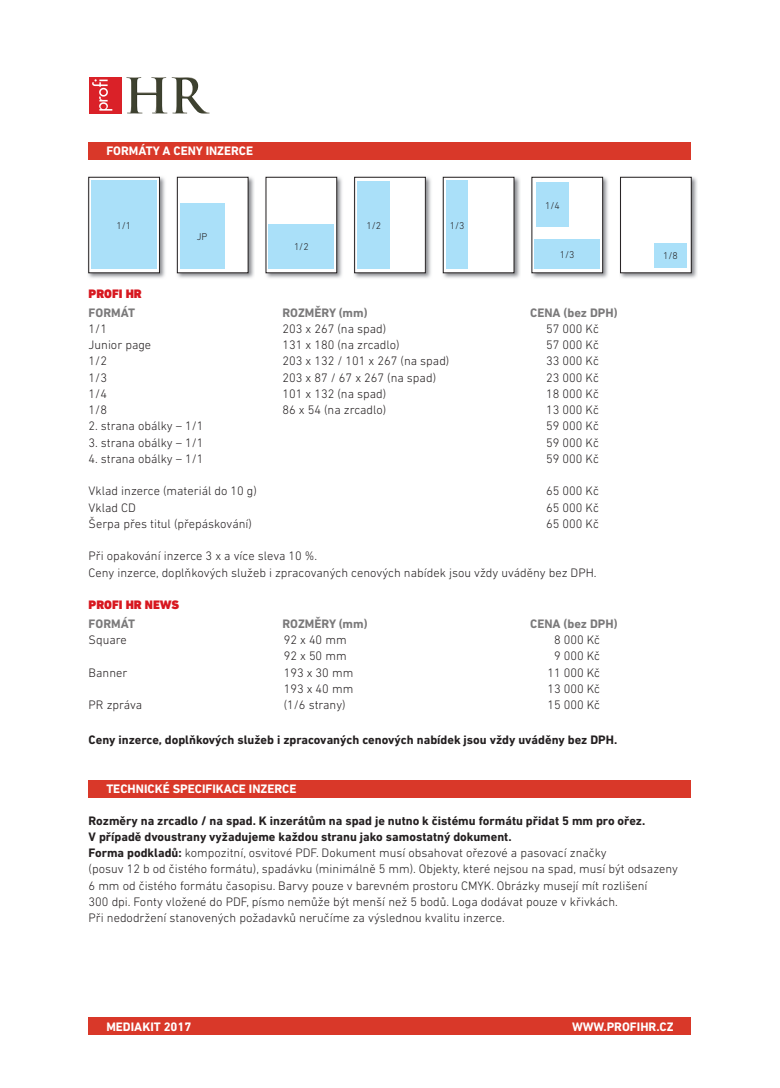
<style>
.page{position:relative;width:780px;height:1088px;background:#fff}
.page>*{position:absolute;margin:0;border:0;box-sizing:border-box;transform-origin:0 0}
.t1{font:300 12.5px/16.2px "DIN Next LT Pro";color:#231f20}
.t2{font:700 12.5px "DIN Next LT Pro";color:#231f20}
.t3{font:700 12.5px "DIN Next LT Pro";color:#fff}
.t4{font:700 12.5px "DIN Next LT Pro";color:#7a797a}
.t5{font:900 12.5px "DIN Next LT Pro";color:#d7171f}
.t6{font:300 10px "DIN Next LT Pro";color:#231f20}
.s1{font-weight:700}
</style>
<div class="page">
<div style="left:89px;top:780px;width:602px;height:17px;background:#d93829"></div>
<div style="left:89px;top:77px;width:33px;height:37px;background:#da2128"></div>
<hr style="left:89px;top:76px;width:1px;height:39px;background:#fff">
<img style="left:127px;top:77px;width:83px;height:37px">
<img style="left:186px;top:77px;width:23px;height:36px">
<img style="left:126px;top:77px;width:41px;height:36px">
<img style="left:137px;top:77px;width:28px;height:15px">
<img style="left:172px;top:77px;width:14px;height:36px">
<svg style="left:92px;top:79px;width:20px;height:32px"></svg>
<div style="left:89px;top:1017px;width:602px;height:18px;background:#d93829"></div>
<div style="left:89px;top:142px;width:602px;height:17px;background:#d93829"></div>
<img style="left:88px;top:176px;width:77px;height:102px">
<div style="left:89px;top:177px;width:70px;height:96px;background:linear-gradient(to right,#fff,#fff)"></div>
<div style="left:91px;top:181px;width:65px;height:88px;background:#aae0f9"></div>
<img style="left:354px;top:176px;width:77px;height:102px">
<div style="left:354px;top:177px;width:71px;height:96px;background:#fff"></div>
<div style="left:354px;top:177px;width:71px;height:96px;border:1px solid #231f20"></div>
<img style="left:265px;top:176px;width:77px;height:102px">
<div style="left:266px;top:177px;width:71px;height:96px;background:#fff"></div>
<div style="left:266px;top:177px;width:71px;height:96px;border:1px solid #231f20"></div>
<div style="left:357px;top:181px;width:33px;height:88px;background:#aae0f9"></div>
<img style="left:176px;top:176px;width:78px;height:102px">
<div style="left:177px;top:177px;width:71px;height:96px;background:#fff"></div>
<div style="left:177px;top:177px;width:71px;height:96px;border:1px solid #231f20"></div>
<div style="left:269px;top:224px;width:65px;height:45px;background:#aae0f9"></div>
<div style="left:180px;top:204px;width:44px;height:65px;background:#aae0f9"></div>
<img style="left:442px;top:176px;width:78px;height:102px">
<div style="left:443px;top:177px;width:71px;height:96px;background:#fff"></div>
<div style="left:443px;top:177px;width:71px;height:96px;border:1px solid #231f20"></div>
<img style="left:620px;top:176px;width:77px;height:102px">
<div style="left:620px;top:177px;width:71px;height:96px;background:#fff"></div>
<div style="left:620px;top:177px;width:71px;height:96px;border:1px solid #231f20"></div>
<img style="left:531px;top:176px;width:77px;height:102px">
<div style="left:532px;top:177px;width:70px;height:96px;background:#fff"></div>
<div style="left:654px;top:243px;width:32px;height:25px;background:#aae0f9"></div>
<div style="left:536px;top:182px;width:32px;height:45px;background:#aae0f9"></div>
<div style="left:534px;top:240px;width:65px;height:29px;background:#aae0f9"></div>
<div style="left:446px;top:181px;width:22px;height:88px;background:#aae0f9"></div>
<p class="t3" style="left:106px;top:144px;width:148px">formáty a ceny inzerce</p>
<p class="t6" style="left:117px;top:220px;width:16px">1/1</p>
<p class="t6" style="left:366px;top:220px;width:16px">1/2</p>
<p class="t6" style="left:294px;top:241px;width:16px">1/2</p>
<p class="t6" style="left:197px;top:230px;width:12px">JP</p>
<p class="t6" style="left:449px;top:220px;width:16px">1/3</p>
<p class="t6" style="left:545px;top:199px;width:16px">1/4</p>
<p class="t6" style="left:560px;top:249px;width:16px">1/3</p>
<p class="t5" style="left:89px;top:286px;width:55px">PROFI HR</p>
<p class="t4" style="left:89px;top:305px;width:48px">formát</p>
<p class="t4" style="left:282px;top:305px;width:87px">rozměry (mm)</p>
<p class="t4" style="left:530px;top:305px;width:89px">cena (bez dph)</p>
<p class="t1" style="left:89px;top:320px;width:20px">1/1</p>
<p class="t1" style="left:282px;top:320px;width:105px">203 x 267 (na spad)</p>
<p class="t1" style="left:546px;top:320px;width:54px">57 000 Kč</p>
<p class="t1" style="left:89px;top:337px;width:64px">Junior page</p>
<p class="t1" style="left:282px;top:337px;width:119px">131 x 180 (na zrcadlo)</p>
<p class="t1" style="left:546px;top:337px;width:54px">57 000 Kč</p>
<p class="t1" style="left:89px;top:353px;width:20px">1/2</p>
<p class="t1" style="left:282px;top:353px;width:168px">203 x 132 / 101 x 267 (na spad)</p>
<p class="t1" style="left:546px;top:353px;width:54px">33 000 Kč</p>
<p class="t1" style="left:89px;top:369px;width:20px">1/3</p>
<p class="t1" style="left:282px;top:369px;width:155px">203 x 87 / 67 x 267 (na spad)</p>
<p class="t1" style="left:546px;top:369px;width:54px">23 000 Kč</p>
<p class="t1" style="left:89px;top:385px;width:20px">1/4</p>
<p class="t1" style="left:282px;top:385px;width:105px">101 x 132 (na spad)</p>
<p class="t1" style="left:546px;top:385px;width:54px">18 000 Kč</p>
<p class="t1" style="left:89px;top:402px;width:20px">1/8</p>
<p class="t1" style="left:282px;top:402px;width:105px">86 x 54 (na zrcadlo)</p>
<p class="t1" style="left:546px;top:402px;width:54px">13 000 Kč</p>
<p class="t1" style="left:89px;top:418px;width:116px">2. strana obálky – 1/1</p>
<p class="t1" style="left:546px;top:418px;width:54px">59 000 Kč</p>
<p class="t1" style="left:89px;top:434px;width:116px">3. strana obálky – 1/1</p>
<p class="t1" style="left:546px;top:434px;width:54px">59 000 Kč</p>
<p class="t1" style="left:89px;top:450px;width:116px">4. strana obálky – 1/1</p>
<p class="t1" style="left:546px;top:450px;width:54px">59 000 Kč</p>
<p class="t1" style="left:89px;top:483px;width:170px">Vklad inzerce (materiál do 10 g)</p>
<p class="t1" style="left:546px;top:483px;width:54px">65 000 Kč</p>
<p class="t1" style="left:89px;top:499px;width:49px">Vklad CD</p>
<p class="t1" style="left:546px;top:499px;width:54px">65 000 Kč</p>
<p class="t1" style="left:89px;top:515px;width:165px">Šerpa přes titul (přepáskování)</p>
<p class="t1" style="left:546px;top:515px;width:54px">65 000 Kč</p>
<p class="t1" style="left:89px;top:548px;width:509px">Při opakování inzerce 3 x a více sleva 10 %.<br>Ceny inzerce, doplňkových služeb i zpracovaných cenových nabídek jsou vždy uváděny bez DPH.</p>
<p class="t5" style="left:89px;top:597px;width:92px">PROFI HR NEWS</p>
<p class="t4" style="left:89px;top:616px;width:48px">formát</p>
<p class="t4" style="left:282px;top:616px;width:87px">rozměry (mm)</p>
<p class="t4" style="left:530px;top:616px;width:89px">cena (bez dph)</p>
<p class="t1" style="left:89px;top:632px;width:40px">Square</p>
<p class="t1" style="left:284px;top:632px;width:64px">92 x 40 mm</p>
<p class="t1" style="left:554px;top:632px;width:48px">8 000 Kč</p>
<p class="t1" style="left:284px;top:648px;width:64px">92 x 50 mm</p>
<p class="t1" style="left:554px;top:648px;width:48px">9 000 Kč</p>
<p class="t1" style="left:89px;top:664px;width:40px">Banner</p>
<p class="t1" style="left:284px;top:664px;width:71px">193 x 30 mm</p>
<p class="t1" style="left:547px;top:664px;width:54px">11 000 Kč</p>
<p class="t1" style="left:284px;top:680px;width:71px">193 x 40 mm</p>
<p class="t1" style="left:547px;top:680px;width:54px">13 000 Kč</p>
<p class="t1" style="left:89px;top:697px;width:55px">PR zpráva</p>
<p class="t1" style="left:284px;top:697px;width:63px">(1/6 strany)</p>
<p class="t1" style="left:547px;top:697px;width:54px">15 000 Kč</p>
<p class="t2" style="left:89px;top:733px;width:530px">ceny inzerce, doplňkových služeb i zpracovaných cenových nabídek jsou vždy uváděny bez dph.</p>
<p class="t3" style="left:106px;top:782px;width:191px">technické specifikace inzerce</p>
<p class="t6" style="left:663px;top:250px;width:16px">1/8</p>
<p class="t1" style="left:89px;top:812px;width:590px"><span class="s1">rozměry na zrcadlo / na spad. k inzerátům na spad je nutno k čistému formátu přidat 5 mm pro ořez.<br>v případě dvoustrany vyžadujeme každou stranu jako samostatný dokument.<br>forma podkladů:</span> kompozitní, osvitové PDF. Dokument musí obsahovat ořezové a pasovací značky<br>(posuv 12 b od čistého formátu), spadávku (minimálně 5 mm). Objekty, které nejsou na spad, musí být odsazeny 6 mm od čistého formátu časopisu. Barvy pouze v barevném prostoru CMYK. Obrázky musejí mít rozlišení<br>300 dpi. Fonty vložené do PDF, písmo nemůže být menší než 5 bodů. Loga dodávat pouze v křivkách.<br>Při nedodržení stanovených požadavků neručíme za výslednou kvalitu inzerce.</p>
<p class="t3" style="left:106px;top:1019px;width:87px">mediakit 2017</p>
<p class="t3" style="left:572px;top:1019px;width:103px">www.profihr.cz</p>
</div>
